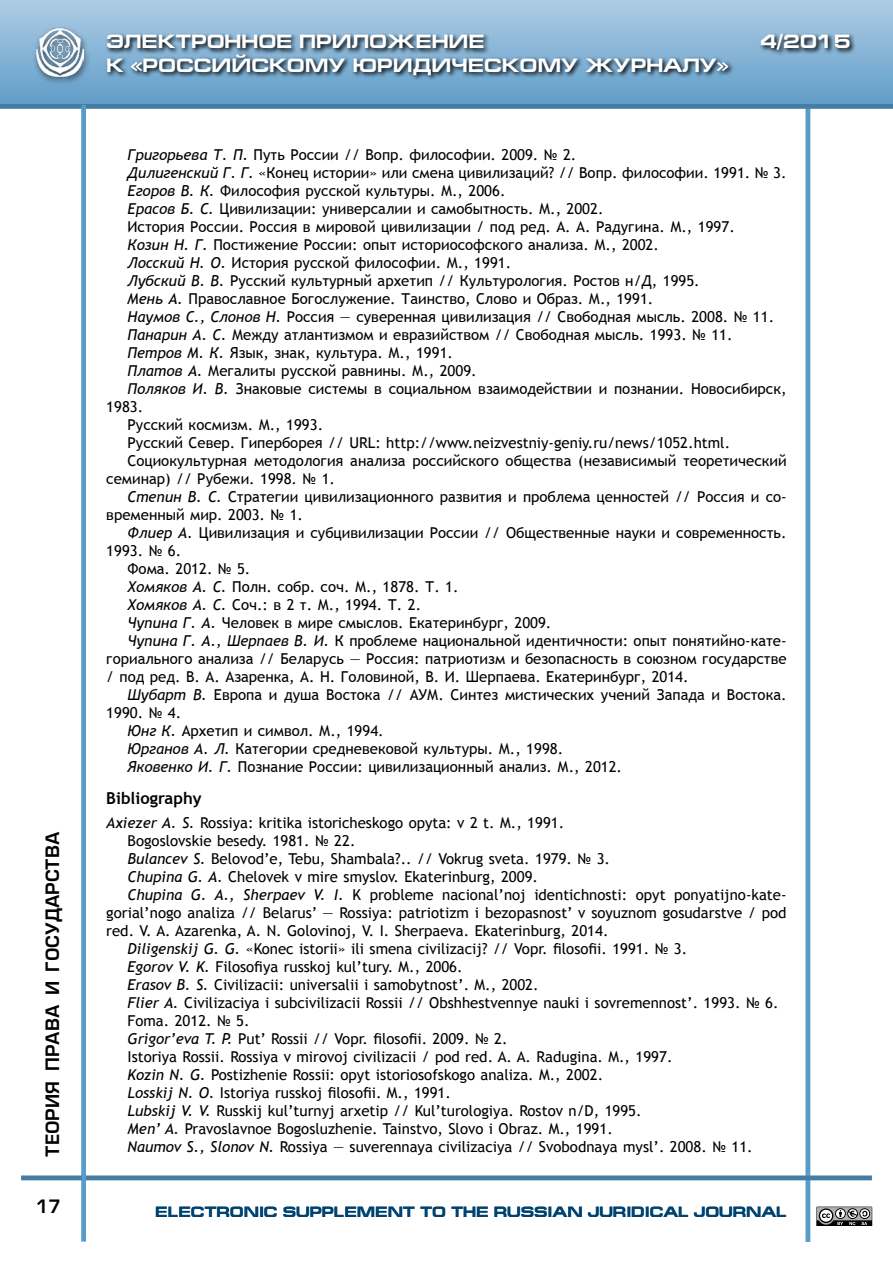
<style>
.page{position:relative;width:893px;height:1263px;background:#fff}
.page>*{position:absolute;margin:0;border:0;box-sizing:border-box;transform-origin:0 0}
.t1{font:700 19.5px "Europe Ext";color:#fff}
.t2{font:18px "Europe Demi Normal";color:#000}
.t3{font:700 16.5px "Trebuchet MS";color:#000}
.t4{font:15px "Trebuchet MS";color:#000}
.t5{font:700 15px "Europe Ext";color:#004371}
.s1{font-style:italic}
</style>
<div class="page">
<svg style="left:816px;top:1206px;width:57px;height:20px"></svg>
<hr style="left:806px;top:91px;width:4px;height:1151px;background:#589cca">
<hr style="left:21px;top:1176px;width:851px;height:4px;background:#467ba2">
<div style="left:0;top:0;width:893px;height:106px;background:linear-gradient(to bottom,#aecce4,#619dc9)"></div>
<div style="left:0;top:104px;width:893px;height:5px;background:#467ba2"></div>
<div style="left:81px;top:105px;width:5px;height:1136px;background:#589cca"></div>
<div style="left:32px;top:25px;width:59px;height:60px;background:#000;opacity:.63"></div>
<img style="left:36px;top:28px;width:47px;height:48px">
<svg style="left:105px;top:31px;width:751px;height:50px;background:#6b90ac"></svg>
<p class="t2" style="left:42px;top:1157px;width:326px;rotate:-90deg">ТЕОРИЯ ПРАВА И ГОСУДАРСТВА</p>
<p class="t2" style="left:36px;top:1196px;width:27px">17</p>
<h1 class="t1" style="left:106px;top:31px;width:380px">ЭЛЕКТРОННОЕ ПРИЛОЖЕНИЕ</h1>
<h1 class="t1" style="left:760px;top:31px;width:92px">4/2015</h1>
<h1 class="t1" style="left:106px;top:54px;width:624px">К «РОССИЙСКОМУ ЮРИДИЧЕСКОМУ ЖУРНАЛУ»</h1>
<p class="t4" style="left:128px;top:146px;width:450px"><span class="s1">Григорьева Т. П.</span> Путь России // Вопр. философии. 2009. № 2.</p>
<p class="t4" style="left:128px;top:164px;width:660px"><span class="s1">Дилигенский Г. Г.</span> «Конец истории» или смена цивилизаций? // Вопр. философии. 1991. № 3.</p>
<p class="t4" style="left:128px;top:182px;width:379px"><span class="s1">Егоров В. К.</span> Философия русской культуры. М., 2006.</p>
<p class="t4" style="left:128px;top:200px;width:477px"><span class="s1">Ерасов Б. С.</span> Цивилизации: универсалии и самобытность. М., 2002.</p>
<p class="t4" style="left:128px;top:218px;width:609px">История России. Россия в мировой цивилизации / под ред. А. А. Радугина. М., 1997.</p>
<p class="t4" style="left:128px;top:236px;width:533px"><span class="s1">Козин Н. Г.</span> Постижение России: опыт историософского анализа. М., 2002.</p>
<p class="t4" style="left:128px;top:254px;width:385px"><span class="s1">Лосский Н. О.</span> История русской философии. М., 1991.</p>
<p class="t4" style="left:128px;top:272px;width:574px"><span class="s1">Лубский В. В.</span> Русский культурный архетип // Культурология. Ростов н/Д, 1995.</p>
<p class="t4" style="left:128px;top:290px;width:527px"><span class="s1">Мень А.</span> Православное Богослужение. Таинство, Слово и Образ. М., 1991.</p>
<p class="t4" style="left:128px;top:308px;width:648px"><span class="s1">Наумов С., Слонов Н.</span> Россия ― суверенная цивилизация // Свободная мысль. 2008. № 11.</p>
<p class="t4" style="left:128px;top:326px;width:607px"><span class="s1">Панарин А. С.</span> Между атлантизмом и евразийством // Свободная мысль. 1993. № 11.</p>
<p class="t4" style="left:128px;top:344px;width:327px"><span class="s1">Петров М. К.</span> Язык, знак, культура. М., 1991.</p>
<p class="t4" style="left:128px;top:362px;width:351px"><span class="s1">Платов А.</span> Мегалиты русской равнины. М., 2009.</p>
<p class="t4" style="left:128px;top:380px;width:661px"><span class="s1">Поляков И. В.</span> Знаковые системы в социальном взаимодействии и познании. Новосибирск,</p>
<p class="t4" style="left:106px;top:398px;width:38px">1983.</p>
<p class="t4" style="left:128px;top:416px;width:197px">Русский космизм. М., 1993.</p>
<p class="t4" style="left:128px;top:434px;width:604px">Русский Север. Гиперборея // URL: http://www.neizvestniy-geniy.ru/news/1052.html.</p>
<p class="t4" style="left:128px;top:452px;width:661px">Социокультурная методология анализа российского общества (независимый теоретический</p>
<p class="t4" style="left:106px;top:470px;width:230px">семинар) // Рубежи. 1998. № 1.</p>
<p class="t4" style="left:128px;top:488px;width:661px"><span class="s1">Степин В. С.</span> Стратегии цивилизационного развития и проблема ценностей // Россия и со-</p>
<p class="t4" style="left:106px;top:506px;width:198px">временный мир. 2003. № 1.</p>
<p class="t4" style="left:128px;top:524px;width:661px"><span class="s1">Флиер А.</span> Цивилизация и субцивилизации России // Общественные науки и современность.</p>
<p class="t4" style="left:106px;top:542px;width:76px">1993. № 6.</p>
<p class="t4" style="left:128px;top:560px;width:124px">Фома. 2012. № 5.</p>
<p class="t4" style="left:128px;top:578px;width:333px"><span class="s1">Хомяков А. С.</span> Полн. собр. соч. М., 1878. Т. 1.</p>
<p class="t4" style="left:128px;top:596px;width:295px"><span class="s1">Хомяков А. С.</span> Соч.: в 2 т. М., 1994. Т. 2.</p>
<p class="t4" style="left:128px;top:614px;width:425px"><span class="s1">Чупина Г. А.</span> Человек в мире смыслов. Екатеринбург, 2009.</p>
<p class="t4" style="left:128px;top:632px;width:661px"><span class="s1">Чупина Г. А., Шерпаев В. И.</span> К проблеме национальной идентичности: опыт понятийно-кате-</p>
<p class="t4" style="left:106px;top:650px;width:682px">гориального анализа // Беларусь ― Россия: патриотизм и безопасность в союзном государстве</p>
<p class="t4" style="left:106px;top:668px;width:584px">/ под ред. В. А. Азаренка, А. Н. Головиной, В. И. Шерпаева. Екатеринбург, 2014.</p>
<p class="t4" style="left:128px;top:686px;width:661px"><span class="s1">Шубарт В.</span> Европа и душа Востока // АУМ. Синтез мистических учений Запада и Востока.</p>
<p class="t4" style="left:106px;top:704px;width:76px">1990. № 4.</p>
<p class="t4" style="left:128px;top:722px;width:258px"><span class="s1">Юнг К.</span> Архетип и символ. М., 1994.</p>
<p class="t4" style="left:128px;top:740px;width:437px"><span class="s1">Юрганов А. Л.</span> Категории средневековой культуры. М., 1998.</p>
<p class="t4" style="left:128px;top:758px;width:496px"><span class="s1">Яковенко И. Г.</span> Познание России: цивилизационный анализ. М., 2012.</p>
<p class="t3" style="left:106px;top:788px;width:97px">Bibliography</p>
<p class="t4" style="left:106px;top:814px;width:459px"><span class="s1">Axiezer A. S.</span> Rossiya: kritika istoricheskogo opyta: v 2 t. M., 1991.</p>
<p class="t4" style="left:128px;top:832px;width:229px">Bogoslovskie besedy. 1981. № 22.</p>
<p class="t4" style="left:128px;top:850px;width:484px"><span class="s1">Bulancev S.</span> Belovod’e, Tebu, Shambala?.. // Vokrug sveta. 1979. № 3.</p>
<p class="t4" style="left:128px;top:868px;width:412px"><span class="s1">Chupina G. A.</span> Chelovek v mire smyslov. Ekaterinburg, 2009.</p>
<p class="t4" style="left:128px;top:886px;width:660px"><span class="s1">Chupina G. A., Sherpaev V. I.</span> K probleme nacional’noj identichnosti: opyt ponyatijno-kate-</p>
<p class="t4" style="left:106px;top:904px;width:682px">gorial’nogo analiza // Belarus’ ― Rossiya: patriotizm i bezopasnost’ v soyuznom gosudarstve / pod</p>
<p class="t4" style="left:106px;top:922px;width:504px">red. V. A. Azarenka, A. N. Golovinoj, V. I. Sherpaeva. Ekaterinburg, 2014.</p>
<p class="t4" style="left:128px;top:940px;width:561px"><span class="s1">Diligenskij G. G.</span> «Konec istorii» ili smena civilizacij? // Vopr. filosofii. 1991. № 3.</p>
<p class="t4" style="left:128px;top:958px;width:337px"><span class="s1">Egorov V. K.</span> Filosofiya russkoj kul’tury. M., 2006.</p>
<p class="t4" style="left:128px;top:976px;width:413px"><span class="s1">Erasov B. S.</span> Civilizacii: universalii i samobytnost’. M., 2002.</p>
<p class="t4" style="left:128px;top:994px;width:652px"><span class="s1">Flier A.</span> Civilizaciya i subcivilizacii Rossii // Obshhestvennye nauki i sovremennost’. 1993. № 6.</p>
<p class="t4" style="left:128px;top:1012px;width:124px">Foma. 2012. № 5.</p>
<p class="t4" style="left:128px;top:1030px;width:381px"><span class="s1">Grigor’eva T. P.</span> Put’ Rossii // Vopr. filosofii. 2009. № 2.</p>
<p class="t4" style="left:128px;top:1048px;width:546px">Istoriya Rossii. Rossiya v mirovoj civilizacii / pod red. A. A. Radugina. M., 1997.</p>
<p class="t4" style="left:128px;top:1066px;width:477px"><span class="s1">Kozin N. G.</span> Postizhenie Rossii: opyt istoriosofskogo analiza. M., 2002.</p>
<p class="t4" style="left:128px;top:1084px;width:325px"><span class="s1">Losskij N. O.</span> Istoriya russkoj filosofii. M., 1991.</p>
<p class="t4" style="left:128px;top:1102px;width:516px"><span class="s1">Lubskij V. V.</span> Russkij kul’turnyj arxetip // Kul’turologiya. Rostov n/D, 1995.</p>
<p class="t4" style="left:128px;top:1120px;width:487px"><span class="s1">Men’ A.</span> Pravoslavnoe Bogosluzhenie. Tainstvo, Slovo i Obraz. M., 1991.</p>
<p class="t4" style="left:128px;top:1138px;width:627px"><span class="s1">Naumov S., Slonov N.</span> Rossiya ― suverennaya civilizaciya // Svobodnaya mysl’. 2008. № 11.</p>
<p class="t5" style="left:155px;top:1204px;width:633px">ELECTRONIC SUPPLEMENT TO THE RUSSIAN JURIDICAL JOURNAL</p>
</div>
